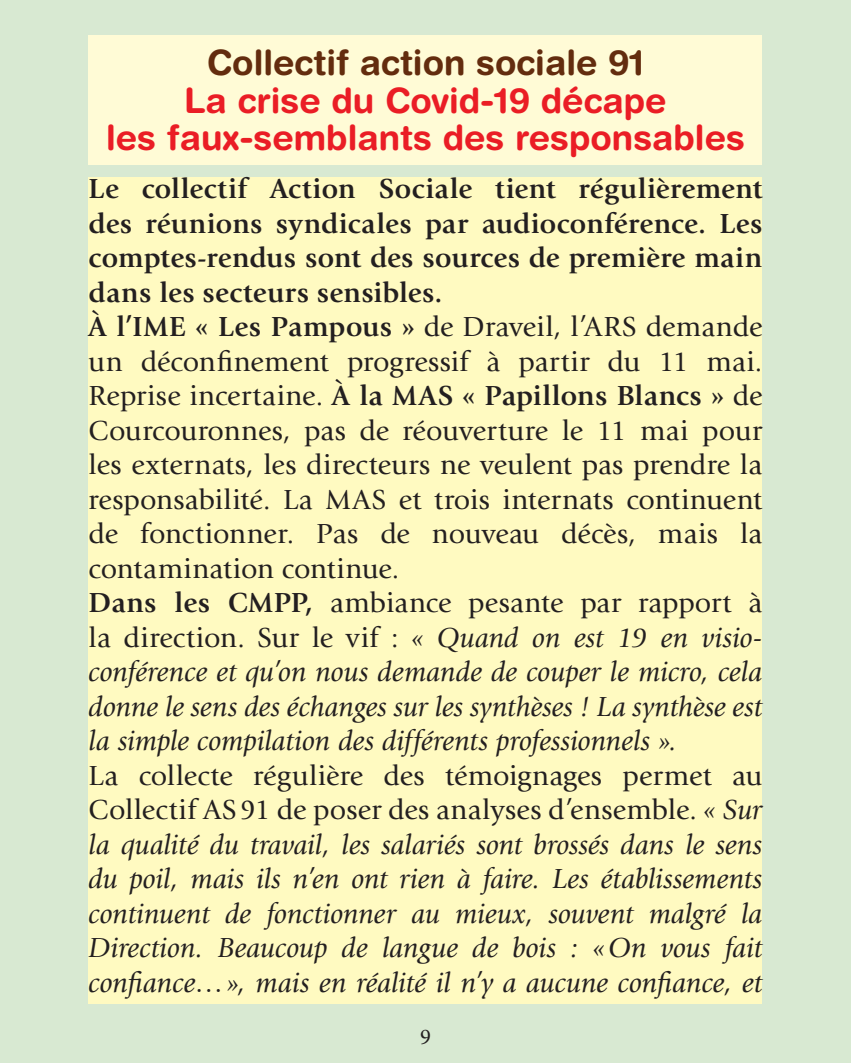
<style>
.page{position:relative;width:851px;height:1063px;background:#fff}
.page>*{position:absolute;margin:0;border:0;box-sizing:border-box;transform-origin:0 0}
.t1{font:700 35px "Helvetica Rounded";color:#ea1d25}
.t2{font:700 35px "Helvetica Rounded";color:#632c0e}
.t3{font:italic 28.75px/34.5px "Giovanni";color:#231f20;text-align:justify}
.t4{font:28.75px/34.5px "Giovanni";color:#231f20;text-align:justify}
.t5{font:700 28.75px/34.5px "Giovanni";letter-spacing:.005em;color:#231f20;text-align:justify}
.t6{font:22.5px "Minion Pro";color:#231f20}
.s1{font-weight:700}
.s2{font-weight:700;font-style:normal}
.s3{font-style:normal}
</style>
<div class="page">
<div style="left:0;top:0;width:850px;height:1063px;background:#d8e9d2"></div>
<div style="left:89px;top:35px;width:673px;height:130px;background:#fffbd6"></div>
<div style="left:89px;top:177px;width:673px;height:826px;background:#fffac1"></div>
<p class="t2" style="left:207px;top:42px;width:438px">Collectif action sociale 91</p>
<p class="t1" style="left:184px;top:79px;width:484px">La crise du Covid-19 décape</p>
<p class="t1" style="left:106px;top:117px;width:640px">les faux-semblants des responsables</p>
<p class="t5" style="left:89px;top:172px;width:675px">Le collectif Action Sociale tient régulièrement des réunions syndicales par audioconférence. Les comptes-rendus sont des sources de première main dans les secteurs sensibles.</p>
<p class="t4" style="left:89px;top:310px;width:675px"><span class="s1">À l’IME « Les Pampous »</span> de Draveil, l’ARS demande un déconfinement progressif à partir du 11 mai.<br>Reprise incertaine. <span class="s1">À la MAS « Papillons Blancs »</span> de Courcouronnes, pas de réouverture le 11 mai pour les externats, les directeurs ne veulent pas prendre la responsabilité. La MAS et trois internats continuent de fonctionner. Pas de nouveau décès, mais la contamination continue.</p>
<p class="t3" style="left:89px;top:586px;width:675px"><span class="s2">Dans les CMPP,</span> <span class="s3">ambiance pesante par rapport à la direction. Sur le vif :</span> « Quand on est 19 en visio&shy;conférence et qu’on nous demande de couper le micro, cela donne le sens des échanges sur les synthèses ! La synthèse est la simple compilation des différents professionnels ».</p>
<p class="t3" style="left:89px;top:759px;width:675px"><span class="s3">La collecte régulière des témoignages permet au Collectif AS91 de poser des analyses d’ensemble.</span> « Sur la qualité du travail, les salariés sont brossés dans le sens du poil, mais ils n’en ont rien à faire. Les établissements continuent de fonctionner au mieux, souvent malgré la Direction. Beaucoup de langue de bois : «On vous fait confiance…», mais en réalité il n’y a aucune confiance, et</p>
<p class="t6" style="left:420px;top:1023px;width:12px">9</p>
</div>
